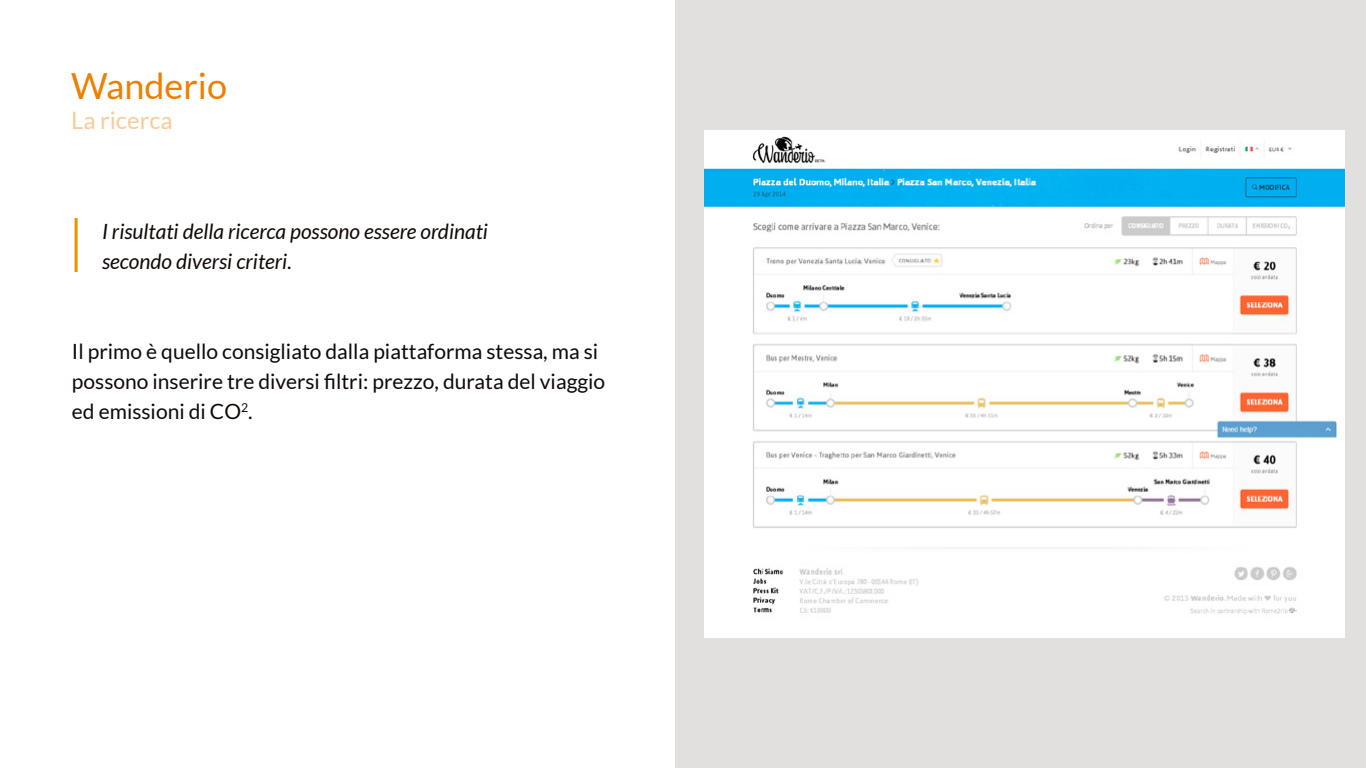
<style>
.page{position:relative;width:1366px;height:768px;background:#fff}
.page>*{position:absolute;margin:0;border:0;box-sizing:border-box;transform-origin:0 0}
.t1{font:36px "Lato";color:#ed8000}
.t2{font:24px "Lato";color:#f8cc99}
.t3{font:21px/30px "Lato";color:#100906}
.t4{font:italic 21px/30px "Lato";color:#100906}
</style>
<div class="page">
<div style="left:675px;top:0;width:691px;height:768px;background:#e2e0df"></div>
<img style="left:705px;top:131px;width:639px;height:506px">
<hr style="left:75px;top:218px;width:3px;height:54px;background:#ec9000">
<h1 class="t1" style="left:71px;top:66px;width:158px">Wanderio</h1>
<p class="t2" style="left:71px;top:107px;width:103px">La ricerca</p>
<p class="t4" style="left:102px;top:217px;width:388px">I risultati della ricerca possono essere ordinati secondo diversi criteri.</p>
<p class="t3" style="left:72px;top:336px;width:535px">Il primo è quello consigliato dalla piattaforma stessa, ma si possono inserire tre diversi filtri: prezzo, durata del viaggio ed emissioni di CO<sup>2</sup>.</p>
</div>
